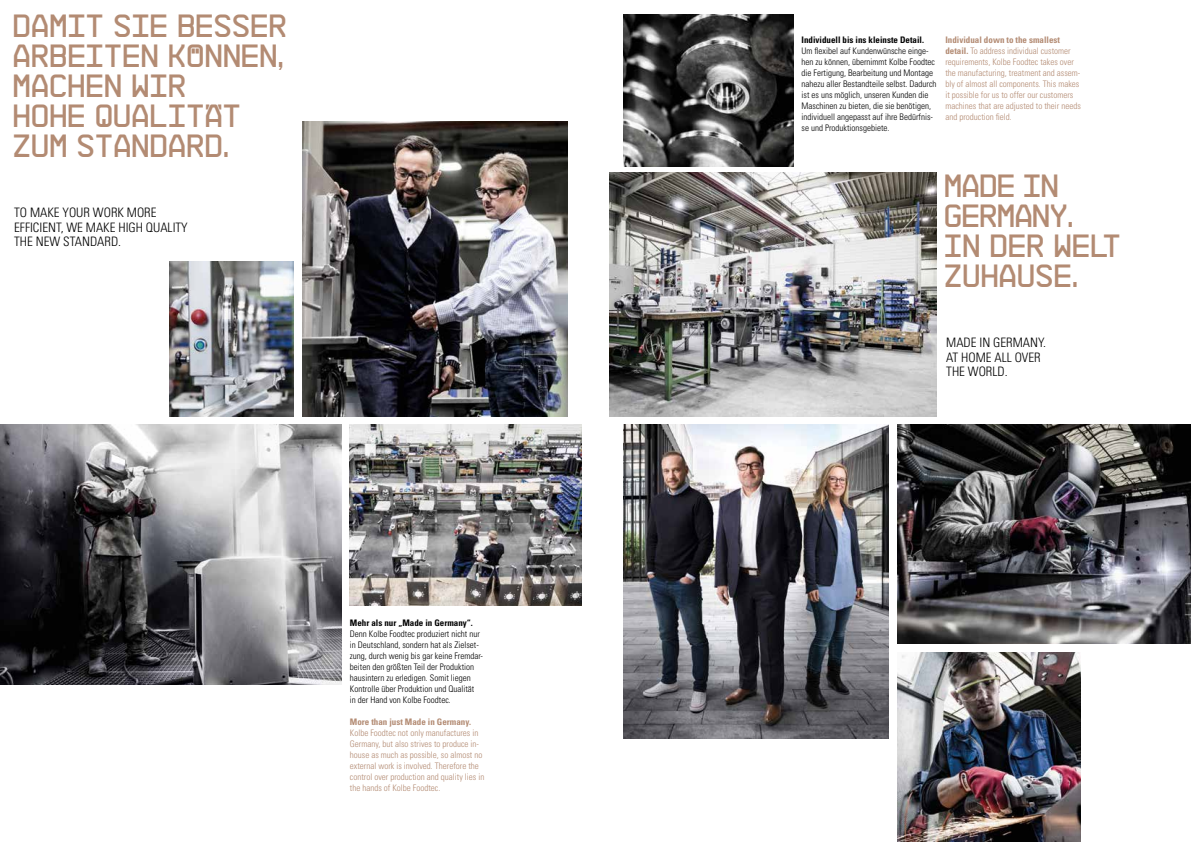
<style>
.page{position:relative;width:1191px;height:842px;background:#fff}
.page>*{position:absolute;margin:0;border:0;box-sizing:border-box;transform-origin:0 0}
.t1{font:32px/30px "NB55 MS";color:#b38b73}
.t2{font:300 condensed 13px/14.5px "Univers";color:#000}
.t3{font:300 condensed 9px/11px "Univers";color:#000}
.t4{font:300 condensed 9px/11px "Univers";color:#b38b73}
.t5{font:700 condensed 9px "Univers";color:#000}
.t6{font:700 condensed 9px "Univers";color:#b38b73}
.s1{font-weight:700}
</style>
<div class="page">
<img style="left:0;top:425px;width:341px;height:259px">
<img style="left:302px;top:121px;width:265px;height:295px">
<img style="left:624px;top:14px;width:169px;height:152px">
<img style="left:169px;top:262px;width:124px;height:154px">
<img style="left:609px;top:173px;width:328px;height:243px">
<img style="left:897px;top:652px;width:183px;height:190px">
<img style="left:897px;top:425px;width:294px;height:218px">
<img style="left:350px;top:425px;width:231px;height:180px">
<img style="left:624px;top:425px;width:265px;height:313px">
<h1 class="t1" style="left:14px;top:9px;width:276px">DAMIT SIE BESSER<br>ARBEITEN KÖNNEN,<br>MACHEN WIR<br>HOHE QUALITÄT<br>ZUM STANDARD.</h1>
<h2 class="t2" style="left:14px;top:206px;width:175px">TO MAKE YOUR WORK MORE<br>EFFICIENT, WE MAKE HIGH QUALITY<br>THE NEW STANDARD.</h2>
<p class="t5" style="left:350px;top:617px;width:124px">Mehr als nur „Made in Germany“.</p>
<p class="t3" style="left:350px;top:628px;width:135px">Denn Kolbe Foodtec produziert nicht nur in Deutschland, sondern hat als Zielset&shy;zung, durch wenig bis gar keine Fremdar&shy;beiten den größten Teil der Produktion hausintern zu erledigen. Somit liegen Kontrolle über Produktion und Qualität<br>in der Hand von Kolbe Foodtec.</p>
<p class="t6" style="left:350px;top:716px;width:123px">More than just Made in Germany.</p>
<p class="t4" style="left:350px;top:727px;width:136px">Kolbe Foodtec not only manufactures in Germany, but also strives to produce in&shy;house as much as possible, so almost no external work is involved. Therefore the control over production and quality lies in the hands of Kolbe Foodtec.</p>
<p class="t5" style="left:801px;top:34px;width:124px">Individuell bis ins kleinste Detail.</p>
<p class="t3" style="left:801px;top:45px;width:136px">Um flexibel auf Kundenwünsche einge&shy;hen zu können, übernimmt Kolbe Foodtec die Fertigung, Bearbeitung und Montage nahezu aller Bestandteile selbst. Dadurch ist es uns möglich, unseren Kunden die Maschinen zu bieten, die sie benötigen, individuell angepasst auf ihre Bedürfnis&shy;se und Produktionsgebiete.</p>
<p class="t4" style="left:945px;top:34px;width:137px"><span class="s1">Individual down to the smallest detail.</span> To address individual customer requirements, Kolbe Foodtec takes over the manufacturing, treatment and assem&shy;bly of almost all components. This makes it possible for us to offer our customers machines that are adjusted to their needs and production field.</p>
<h1 class="t1" style="left:945px;top:169px;width:178px">MADE IN<br>GERMANY.<br>IN DER WELT<br>ZUHAUSE.</h1>
<h2 class="t2" style="left:946px;top:336px;width:101px">MADE IN GERMANY.<br>AT HOME ALL OVER<br>THE WORLD.</h2>
</div>
